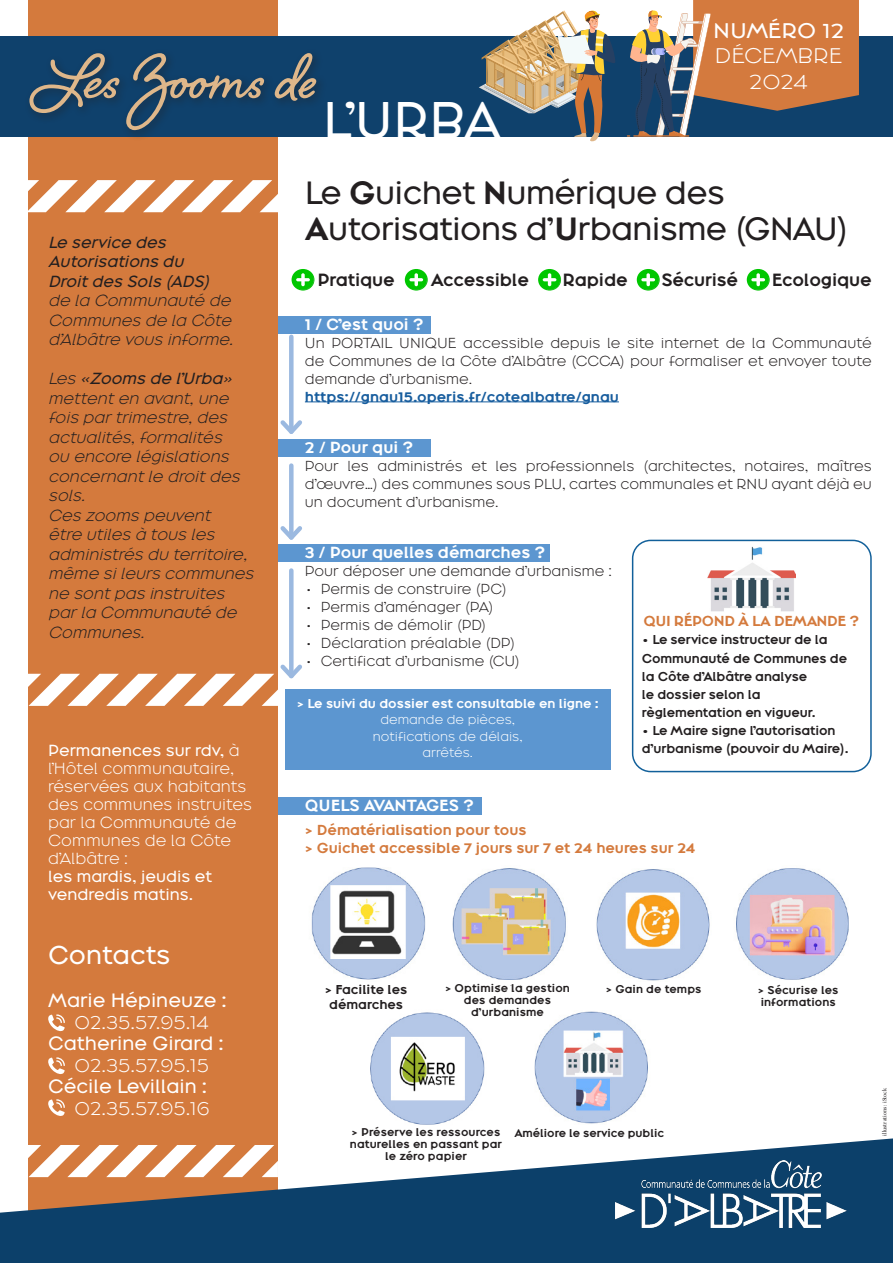
<style>
.page{position:relative;width:893px;height:1263px;background:#fff}
.page>*{position:absolute;margin:0;border:0;box-sizing:border-box;transform-origin:0 0}
.t1{font:700 81px "Shelby";color:#dfb78a}
.t2{font:48px "Broadacre Regular 0";color:#fff}
.t3{font:30px "Broadacre Regular 0";letter-spacing:-.02em;color:#231f20}
.t4{font:24px "Broadacre Regular 0";color:#fff}
.t5{font:19.8px "Broadacre Light 0";color:#fff;scale:1.06 1}
.t6{font:19.8px "Broadacre Regular 0";color:#fff;scale:1.06 1}
.t7{font:18px "Broadacre Regular 0";color:#fff}
.t8{font:18px "Broadacre Light 0";color:#fff}
.t9{font:16.5px "Broadacre Medium 0";letter-spacing:-.01em;color:#231f20}
.t10{font:italic 15px/19.5px "Broadacre Light 0";color:#231f20}
.t11{font:15px/18px "Broadacre Light 0";color:#fff}
.t12{font:15px "Broadacre Medium 1";color:#fff}
.t13{font:15px "Broadacre Regular 0";color:#fff}
.t14{font:13.5px/18px "Broadacre Light 0";color:#231f20;text-align:justify}
.t15{font:13.5px "Broadacre Medium 1";color:#d47a3d}
.t16{font:13.5px "Broadacre Medium 1";color:#175d9e}
.t17{font:13.5px "Broadacre Medium 1";letter-spacing:-.025em;color:#d47a3d}
.t18{font:12px/18px "Broadacre Medium 0";letter-spacing:-.01em;color:#231f20}
.t19{font:12px "Broadacre Light 0";color:#fff}
.t20{font:12px "Broadacre Medium 1";color:#fff}
.t21{font:12px "Broadacre Medium 1";color:#231f20}
.t22{font:10.5px/12px "Broadacre Medium 1";letter-spacing:.01em;color:#231f20;text-align:center}
.t23{font:6px "Minion Pro";letter-spacing:-.005em;color:#231f20}
.s1{font-family:"Broadacre Regular 0"}
.s2{font-family:"Broadacre Medium 1"}
</style>
<div class="page">
<div style="left:278px;top:798px;width:203px;height:17px;background:#5c96d0"></div>
<div style="left:275px;top:544px;width:275px;height:17px;background:#5c96d0"></div>
<div style="left:278px;top:439px;width:152px;height:17px;background:#5c96d0"></div>
<div style="left:28px;top:0;width:250px;height:1263px;background:#d47a3d"></div>
<div style="left:0;top:36px;width:893px;height:101px;background:#0f416c"></div>
<div style="left:24px;top:48px;width:303px;height:93px;background:#231f20;opacity:.49"></div>
<svg style="left:627px;top:0;width:232px;height:137px"></svg>
<svg style="left:479px;top:10px;width:136px;height:132px"></svg>
<svg style="left:28px;top:180px;width:250px;height:32px"></svg>
<svg style="left:48px;top:1099px;width:17px;height:17px"></svg>
<svg style="left:48px;top:1014px;width:17px;height:18px"></svg>
<svg style="left:48px;top:1057px;width:17px;height:17px"></svg>
<svg style="left:0;top:1138px;width:893px;height:125px;fill:#0c406a"></svg>
<img style="left:615px;top:1160px;width:232px;height:67px">
<img style="left:311px;top:867px;width:115px;height:113px">
<img style="left:452px;top:868px;width:114px;height:112px">
<img style="left:596px;top:869px;width:114px;height:112px">
<img style="left:736px;top:868px;width:113px;height:112px">
<img style="left:370px;top:1012px;width:115px;height:113px">
<img style="left:534px;top:1011px;width:114px;height:113px">
<div style="left:292px;top:269px;width:22px;height:22px;background:#00c700;border-radius:50%"></div>
<svg style="left:296px;top:273px;width:18px;height:17px"></svg>
<div style="left:405px;top:269px;width:23px;height:22px;background:#00c700;border-radius:50%"></div>
<svg style="left:409px;top:273px;width:18px;height:17px"></svg>
<svg style="left:538px;top:269px;width:23px;height:22px"></svg>
<svg style="left:543px;top:273px;width:18px;height:17px"></svg>
<div style="left:637px;top:269px;width:23px;height:22px;background:#00c700;border-radius:50%"></div>
<svg style="left:641px;top:273px;width:18px;height:17px"></svg>
<div style="left:747px;top:269px;width:23px;height:22px;background:#00c700;border-radius:50%"></div>
<svg style="left:751px;top:273px;width:18px;height:17px"></svg>
<div style="left:278px;top:317px;width:152px;height:17px;background:#5c96d0"></div>
<hr style="left:305px;top:402px;width:314px;height:1px;background:#175d9e">
<div style="left:289px;top:337px;width:5px;height:95px;background:#9bb9e0"></div>
<svg style="left:280px;top:416px;width:22px;height:18px"></svg>
<div style="left:289px;top:570px;width:5px;height:106px;background:#9bb9e0"></div>
<svg style="left:28px;top:660px;width:274px;height:46px"></svg>
<img style="left:707px;top:546px;width:89px;height:66px">
<div style="left:632px;top:540px;width:240px;height:232px;border:2px solid #12609a;border-radius:18px"></div>
<div style="left:285px;top:689px;width:326px;height:81px;background:#5c96d0"></div>
<div style="left:289px;top:466px;width:5px;height:71px;background:#9bb9e0"></div>
<svg style="left:280px;top:522px;width:22px;height:18px"></svg>
<p class="t1" style="left:35px;top:22px;width:285px">Les Zooms de</p>
<p class="t2" style="left:323px;top:89px;width:180px">L’URBA</p>
<p class="t6" style="left:713px;top:18px;width:125px">NUMÉRO 12</p>
<p class="t5" style="left:715px;top:44px;width:122px">DÉCEMBRE</p>
<p class="t5" style="left:749px;top:69px;width:57px">2024</p>
<p class="t10" style="left:48px;top:232px;width:191px"><span class="s1">Le service des<br>Autorisations du<br>Droitdes Sols (ADS) </span>de la Communauté de<br>Communes de la Côte d’Albâtre vous informe.</p>
<p class="t10" style="left:48px;top:368px;width:197px">Les <span class="s1">«Zooms de l’Urba» </span>mettenten avant,une fois partrimestre,des actualités,formalités ou encore législations concernantle droitdes sols.</p>
<p class="t10" style="left:48px;top:505px;width:211px">Ces zooms peuvent<br>être utiles à tous les administrés du territoire, même sileurs communes ne sontpas instruites parla Communauté de<br>Communes.</p>
<p class="t11" style="left:48px;top:741px;width:193px"><span class="s1">Permanences sur rdv,</span> à l’Hôtel communautaire,</p>
<p class="t11" style="left:48px;top:777px;width:205px">réservées aux habitants des communes instruites par la Communauté de<br>Communes de la Côte d’Albâtre :</p>
<p class="t13" style="left:48px;top:867px;width:165px">les mardis, jeudis et</p>
<p class="t13" style="left:48px;top:885px;width:146px">vendredis matins.</p>
<p class="t3" style="left:305px;top:174px;width:421px">Le <span class="s2">G</span>uichet <span class="s2">N</span>umérique des</p>
<p class="t3" style="left:305px;top:210px;width:545px"><span class="s2">A</span>utorisations d’<span class="s2">U</span>rbanisme (GNAU)</p>
<p class="t9" style="left:318px;top:269px;width:79px">Pratique</p>
<p class="t9" style="left:431px;top:269px;width:100px">Accessible</p>
<p class="t9" style="left:563px;top:269px;width:67px">Rapide</p>
<p class="t9" style="left:661px;top:269px;width:78px">Sécurisé</p>
<p class="t9" style="left:772px;top:269px;width:101px">Ecologique</p>
<p class="t12" style="left:305px;top:314px;width:120px">1 / C’est quoi ?</p>
<p class="t14" style="left:305px;top:334px;width:568px">Un PORTAIL UNIQUE accessible depuis le site internet de la Communauté de Communes de la Côte d’Albâtre (CCCA) pour formaliser et envoyer toute demande d’urbanisme.</p>
<p class="t16" style="left:305px;top:388px;width:316px">https://gnau15.operis.fr/cotealbatre/gnau</p>
<p class="t12" style="left:305px;top:437px;width:110px">2 / Pour qui ?</p>
<p class="t14" style="left:305px;top:457px;width:568px">Pour les administrés et les professionnels (architectes, notaires, maîtres d’œuvre…) des communes sous PLU, cartes communales et RNU ayant déjà eu un document d’urbanisme.</p>
<p class="t12" style="left:305px;top:542px;width:242px">3 / Pour quelles démarches ?</p>
<p class="t14" style="left:305px;top:562px;width:309px">Pour déposer une demande d’urbanisme :</p>
<p class="t14" style="left:305px;top:580px;width:204px">• Permis de construire (PC)</p>
<p class="t14" style="left:305px;top:598px;width:190px">• Permis d’aménager (PA)</p>
<p class="t14" style="left:305px;top:616px;width:183px">• Permis de démolir (PD)</p>
<p class="t14" style="left:305px;top:634px;width:212px">• Déclaration préalable (DP)</p>
<p class="t14" style="left:305px;top:652px;width:217px">• Certificat d’urbanisme (CU)</p>
<p class="t17" style="left:643px;top:613px;width:217px">QUI RÉPOND À LA DEMANDE ?</p>
<p class="t18" style="left:642px;top:631px;width:207px">• Le service instructeur de la<br>Communauté de Communes de la Côte d’Albâtre analyse</p>
<p class="t18" style="left:642px;top:685px;width:175px">le dossier selon la règlementation en vigueur.</p>
<p class="t18" style="left:642px;top:721px;width:208px">• Le Maire signe l’autorisation d’urbanisme (pouvoir du Maire).</p>
<p class="t20" style="left:297px;top:695px;width:304px">&gt; Le suivi du dossier est consultable en ligne :</p>
<p class="t19" style="left:380px;top:712px;width:136px">demande de pièces,</p>
<p class="t19" style="left:373px;top:729px;width:151px">notifications de délais,</p>
<p class="t19" style="left:423px;top:745px;width:52px">arrêtés.</p>
<p class="t12" style="left:305px;top:796px;width:171px">QUELS AVANTAGES ?</p>
<p class="t15" style="left:305px;top:821px;width:223px">&gt; Dématérialisation pour tous</p>
<p class="t15" style="left:305px;top:839px;width:392px">&gt; Guichet accessible 7 jours sur 7 et 24 heures sur 24</p>
<p class="t4" style="left:48px;top:939px;width:124px">Contacts</p>
<p class="t7" style="left:48px;top:989px;width:180px">Marie Hépineuze :</p>
<p class="t8" style="left:74px;top:1011px;width:136px">02.35.57.95.14</p>
<p class="t7" style="left:48px;top:1032px;width:177px">Catherine Girard :</p>
<p class="t8" style="left:74px;top:1054px;width:136px">02.35.57.95.15</p>
<p class="t7" style="left:48px;top:1075px;width:160px">Cécile Levillain :</p>
<p class="t8" style="left:74px;top:1097px;width:137px">02.35.57.95.16</p>
<p class="t21" style="left:325px;top:981px;width:84px">&gt; Facilite les</p>
<p class="t21" style="left:329px;top:996px;width:75px">démarches</p>
<p class="t22" style="left:445px;top:982px;width:126px">&gt; Optimise la gestion des demandes d’urbanisme</p>
<p class="t22" style="left:606px;top:982px;width:97px">&gt; Gain de temps</p>
<p class="t22" style="left:758px;top:984px;width:82px">&gt; Sécurise les</p>
<p class="t22" style="left:761px;top:996px;width:77px">informations</p>
<p class="t22" style="left:350px;top:1126px;width:154px">&gt; Préserve les ressources naturelles en passant par le zéro papier</p>
<p class="t22" style="left:514px;top:1127px;width:151px">Améliore le service public</p>
<p class="t23" style="left:881px;top:1135px;width:49px;rotate:-90deg">illustrations : iStock</p>
</div>
